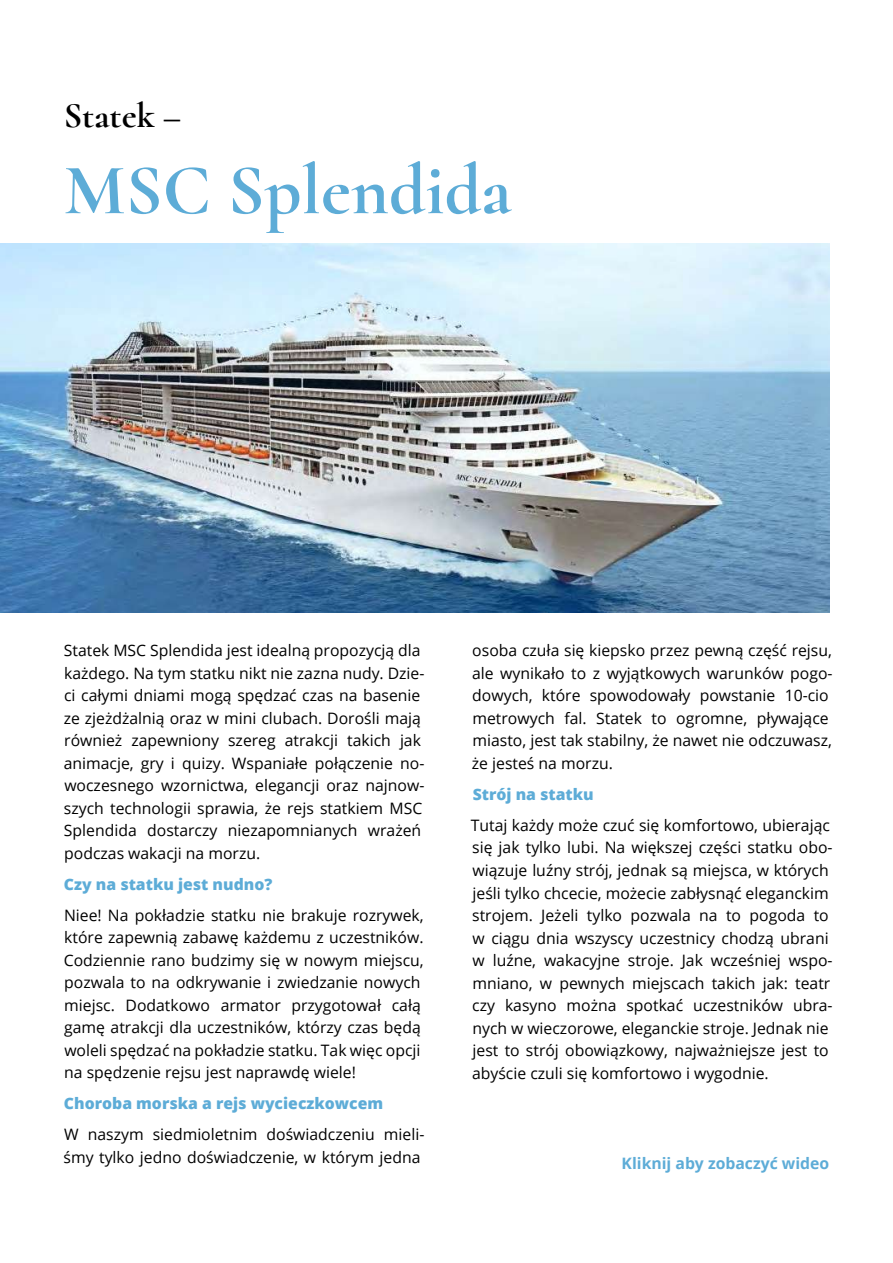
<style>
.page{position:relative;width:893px;height:1263px;background:#fff}
.page>*{position:absolute;margin:0;border:0;box-sizing:border-box;transform-origin:0 0}
.t1{font:700 72px "Cormorant";color:#5dacd7}
.t2{font:700 36px "Cormorant";color:#000}
.t3{font:15.75px/22.5px "Open Sans";color:#000}
.t4{font:800 15.75px "Open Sans";color:#5dacd7}
.t5{font:700 15.75px "Open Sans";color:#5dacd7}
</style>
<div class="page">
<img style="left:0;top:243px;width:829px;height:369px">
<h2 class="t2" style="left:64px;top:93px;width:119px">Statek –</h2>
<h1 class="t1" style="left:64px;top:146px;width:449px">MSC Splendida</h1>
<p class="t3" style="left:64px;top:639px;width:362px">Statek MSC Splendida jest idealną propozycją dla każdego. Na tym statku nikt nie zazna nudy. Dzie&shy;ci całymi dniami mogą spędzać czas na basenie ze zjeżdżalnią oraz w mini clubach. Dorośli mają również zapewniony szereg atrakcji takich jak animacje, gry i quizy. Wspaniałe połączenie no&shy;woczesnego wzornictwa, elegancji oraz najnow&shy;szych technologii sprawia, że rejs statkiem MSC Splendida dostarczy niezapomnianych wrażeń podczas wakacji na morzu.</p>
<p class="t4" style="left:64px;top:872px;width:210px">Czy na statku jest nudno?</p>
<p class="t3" style="left:64px;top:903px;width:361px">Niee! Na pokładzie statku nie brakuje rozrywek, które zapewnią zabawę każdemu z uczestników.<br>Codziennie rano budzimy się w nowym miejscu, pozwala to na odkrywanie i zwiedzanie nowych miejsc. Dodatkowo armator przygotował całą gamę atrakcji dla uczestników, którzy czas będą woleli spędzać na pokładzie statku. Tak więc opcji na spędzenie rejsu jest naprawdę wiele!</p>
<p class="t4" style="left:64px;top:1092px;width:321px">Choroba morska a rejs wycieczkowcem</p>
<p class="t3" style="left:64px;top:1123px;width:362px">W naszym siedmioletnim doświadczeniu mieli&shy;śmy tylko jedno doświadczenie, w którym jedna</p>
<p class="t3" style="left:472px;top:639px;width:362px">osoba czuła się kiepsko przez pewną część rejsu, ale wynikało to z wyjątkowych warunków pogo&shy;dowych, które spowodowały powstanie 10-cio metrowych fal. Statek to ogromne, pływające miasto, jest tak stabilny, że nawet nie odczuwasz, że jesteś na morzu.</p>
<p class="t4" style="left:473px;top:782px;width:123px">Strój na statku</p>
<p class="t3" style="left:471px;top:814px;width:363px">Tutaj każdy może czuć się komfortowo, ubierając się jak tylko lubi. Na większej części statku obo&shy;wiązuje luźny strój, jednak są miejsca, w których jeśli tylko chcecie, możecie zabłysnąć eleganckim strojem. Jeżeli tylko pozwala na to pogoda to w ciągu dnia wszyscy uczestnicy chodzą ubrani w luźne, wakacyjne stroje. Jak wcześniej wspo&shy;mniano, w pewnych miejscach takich jak: teatr czy kasyno można spotkać uczestników ubra&shy;nych w wieczorowe, eleganckie stroje. Jednak nie jest to strój obowiązkowy, najważniejsze jest to abyście czuli się komfortowo i wygodnie.</p>
<p class="t5" style="left:622px;top:1152px;width:209px">Kliknij aby zobaczyć wideo</p>
</div>
